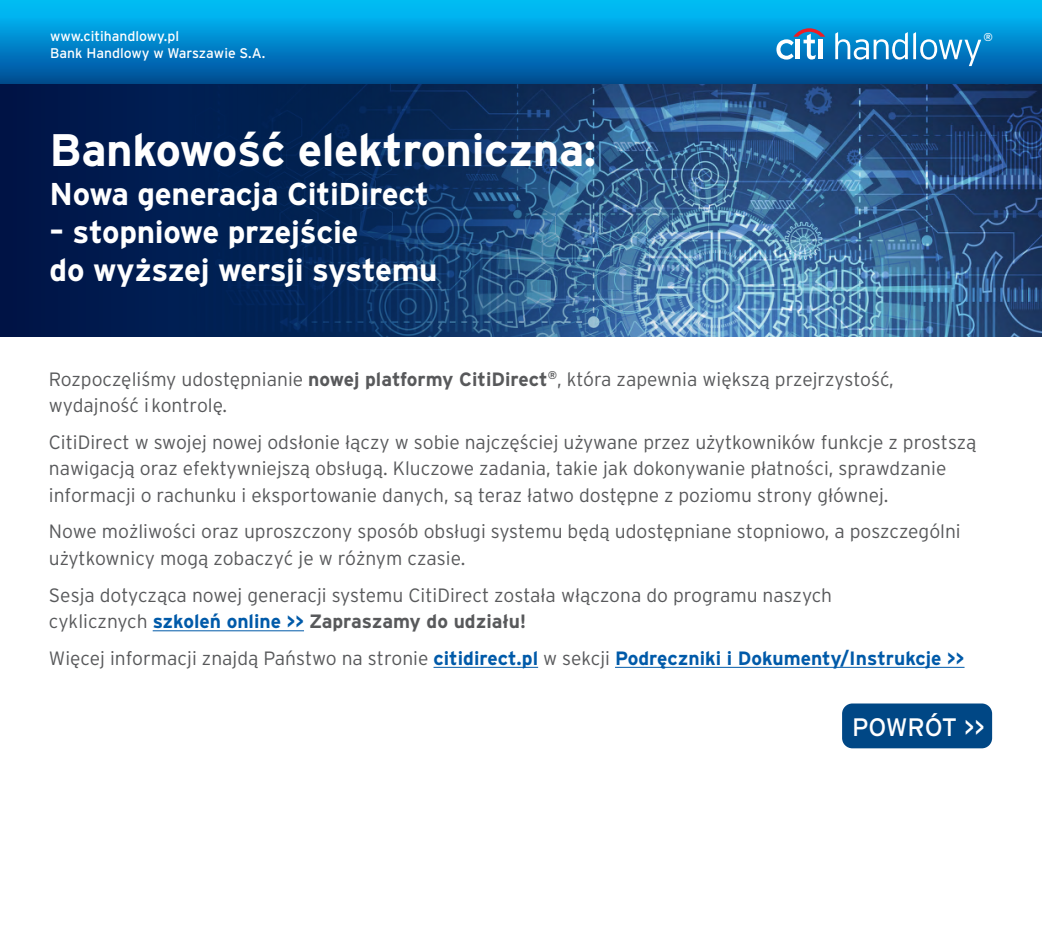
<style>
.page{position:relative;width:1042px;height:943px;background:#fff}
.page>*{position:absolute;margin:0;border:0;box-sizing:border-box;transform-origin:0 0}
.t1{font:700 45.5px "Interstate Pl";letter-spacing:-.01em;color:#fff}
.t2{font:700 31.5px/37.8px "Interstate Pl";letter-spacing:-.01em;color:#fff}
.t3{font:25.2px "Interstate Pl";letter-spacing:-.015em;color:#fff}
.t4{font:300 19.25px/26.6px "Interstate Pl";color:#58595b}
.t5{font:700 19.25px "Interstate Pl";color:#005aa9}
.t6{font:14px/17.5px "Interstate Pl";color:#fff}
.t7{font:11.38px "Interstate Pl";color:#fff}
.s1{font-weight:700}
.s2{font-weight:700;color:#005aa9}
.s3{font-weight:300;color:#58595b}
</style>
<div class="page">
<svg style="left:0;top:83px;width:1042px;height:254px;background:#1e4272"></svg>
<hr style="left:153px;top:630px;width:151px;height:1px;background:#005aa9">
<hr style="left:433px;top:667px;width:105px;height:1px;background:#005aa9">
<hr style="left:615px;top:667px;width:349px;height:1px;background:#005aa9">
<div style="left:841px;top:702px;width:152px;height:47px;background:#004785;border-radius:11px"></div>
<div style="left:840px;top:701px;width:154px;height:49px;border:2px solid #fff;border-radius:11px"></div>
<div style="left:0;top:0;width:1042px;height:83px;background:linear-gradient(to bottom,#00c7ff,#004c98)"></div>
<svg style="left:835px;top:32px;width:146px;height:34px;background:#3899d1"></svg>
<svg style="left:776px;top:28px;width:49px;height:32px"></svg>
<hr style="left:819px;top:40px;width:4px;height:19px;background:#fff">
<p class="t6" style="left:50px;top:27px;width:217px">www.citihandlowy.pl<br>Bank Handlowy w Warszawie S.A.</p>
<p class="t7" style="left:983px;top:30px;width:11px">®</p>
<h1 class="t1" style="left:50px;top:125px;width:548px">Bankowość elektroniczna:</h1>
<h2 class="t2" style="left:50px;top:175px;width:381px">Nowa generacja CitiDirect</h2>
<h2 class="t2" style="left:50px;top:213px;width:389px">– stopniowe przejście<br>do wyższej wersji systemu</h2>
<p class="t4" style="left:49px;top:365px;width:846px">Rozpoczęliśmy udostępnianie <span class="s1">nowej platformy CitiDirect</span><sup>®</sup>, która zapewnia większą przejrzystość, wydajność i kontrolę.</p>
<p class="t4" style="left:49px;top:428px;width:929px">CitiDirect w swojej nowej odsłonie łączy w sobie najczęściej używane przez użytkowników funkcje z prostszą nawigacją oraz efektywniejszą obsługą. Kluczowe zadania, takie jak dokonywanie płatności, sprawdzanie informacji o rachunku i eksportowanie danych, są teraz łatwo dostępne z poziomu strony głównej.</p>
<p class="t4" style="left:49px;top:518px;width:913px">Nowe możliwości oraz uproszczony sposób obsługi systemu będą udostępniane stopniowo, a poszczególni użytkownicy mogą zobaczyć je w różnym czasie.</p>
<p class="t4" style="left:49px;top:581px;width:785px">Sesja dotycząca nowej generacji systemu CitiDirect została włączona do programu naszych cyklicznych <span class="s2">szkoleń online &gt;&gt;</span> <span class="s1">Zapraszamy do udziału!</span></p>
<p class="t5" style="left:49px;top:647px;width:917px"><span class="s3">Więcej informacji znajdą Państwo na stronie</span> citidirect.pl <span class="s3">w sekcji</span> Podręczniki i Dokumenty/Instrukcje &gt;&gt;</p>
<h3 class="t3" style="left:852px;top:712px;width:134px">POWRÓT &gt;&gt;</h3>
</div>
